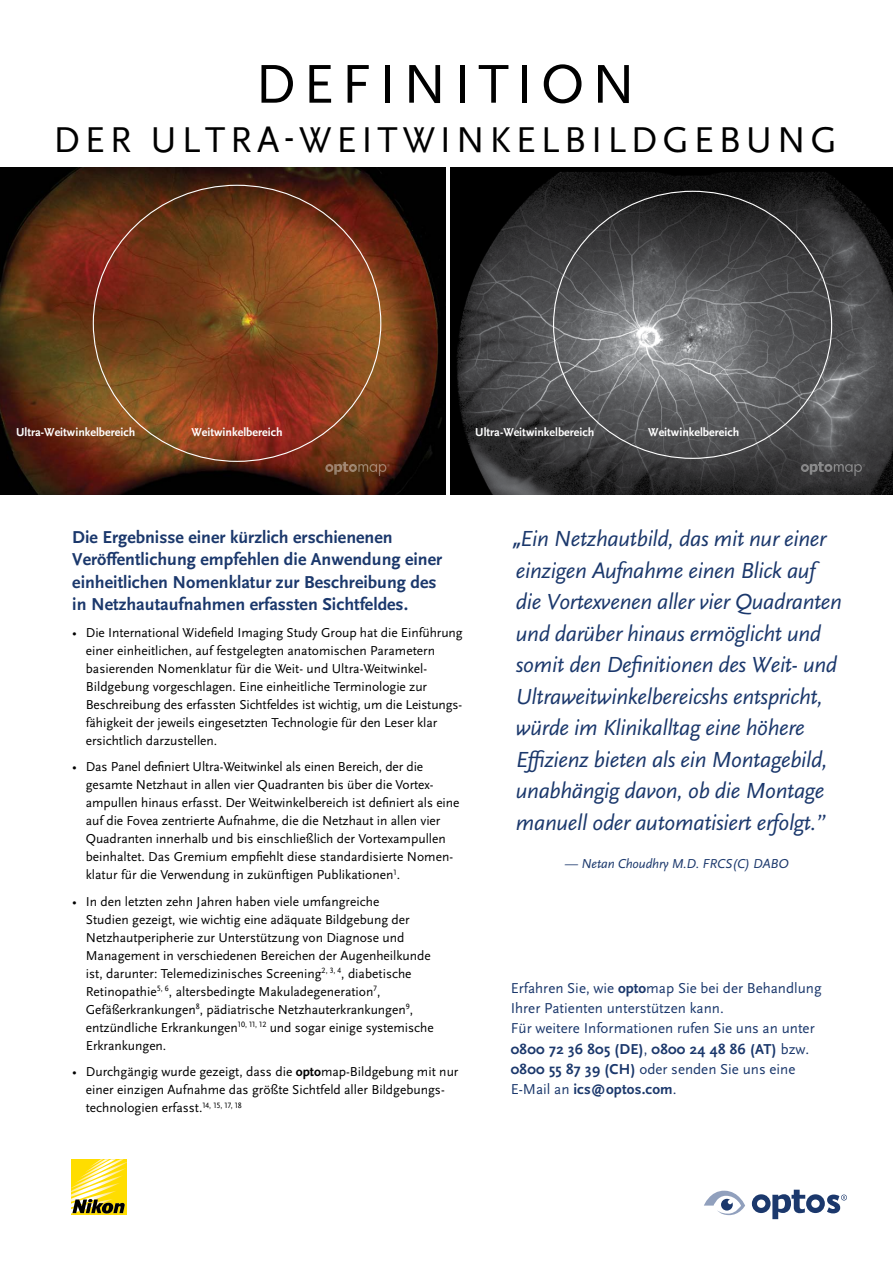
<style>
.page{position:relative;width:893px;height:1263px;background:#fff}
.page>*{position:absolute;margin:0;border:0;box-sizing:border-box;transform-origin:0 0}
.t1{font:57px "Scala Sans OT";letter-spacing:.13em;color:#000}
.t2{font:37.5px "Scala Sans OT";letter-spacing:.13em;color:#000}
.t3{font:italic 22.8px/31.5px "Scala Sans OT";letter-spacing:-.015em;color:#1b386c}
.t4{font:700 18px/22.5px "Scala Sans OT";color:#1b386c}
.t5{font:15px/20.2px "Scala Sans OT";color:#1b386c}
.t6{font:13.5px/18px "Scala Sans OT";letter-spacing:-.005em;color:#000}
.t7{font:italic 13.5px "Scala Sans OT";letter-spacing:-.01em;color:#1b386c}
.t8{font:700 12px "Scala Sans OT";color:#fff}
.s1{font-weight:700}
.s2{font-family:"Myriad Pro";font-weight:700;font-style:normal;font-stretch:condensed}
</style>
<div class="page">
<img style="left:450px;top:167px;width:443px;height:327px">
<img style="left:0;top:167px;width:445px;height:327px">
<svg style="left:325px;top:462px;width:65px;height:14px"></svg>
<svg style="left:800px;top:462px;width:65px;height:14px"></svg>
<div style="left:71px;top:1159px;width:56px;height:56px;background:#fd0"></div>
<img style="left:71px;top:1197px;width:30px;height:5px">
<img style="left:71px;top:1192px;width:42px;height:5px">
<img style="left:71px;top:1188px;width:45px;height:4px">
<img style="left:71px;top:1162px;width:56px;height:26px">
<img style="left:74px;top:1159px;width:50px;height:24px">
<img style="left:79px;top:1159px;width:37px;height:19px">
<img style="left:84px;top:1159px;width:25px;height:14px">
<img style="left:89px;top:1159px;width:14px;height:8px">
<svg style="left:72px;top:1199px;width:53px;height:15px"></svg>
<svg style="left:704px;top:1190px;width:41px;height:25px"></svg>
<svg style="left:752px;top:1190px;width:95px;height:29px"></svg>
<h1 class="t1" style="left:255px;top:53px;width:381px">DEFINITION</h1>
<h2 class="t2" style="left:53px;top:120px;width:785px">DER ULTRA-WEITWINKELBILDGEBUNG</h2>
<p class="t8" style="left:16px;top:426px;width:121px">Ultra-Weitwinkelbereich</p>
<p class="t8" style="left:192px;top:426px;width:92px">Weitwinkelbereich</p>
<p class="t8" style="left:475px;top:426px;width:121px">Ultra-Weitwinkelbereich</p>
<p class="t8" style="left:648px;top:426px;width:92px">Weitwinkelbereich</p>
<h3 class="t4" style="left:72px;top:526px;width:371px">Die Ergebnisse einer kürzlich erschienenen Veröffentlichung empfehlen die Anwendung einer einheitlichen Nomenklatur zur Beschreibung des in Netzhautaufnahmen erfassten Sichtfeldes.</h3>
<p class="t6" style="left:86px;top:623px;width:378px;text-indent:-14px">• Die International Widefield Imaging Study Group hat die Einführung einer einheitlichen, auf festgelegten anatomischen Parametern basierenden Nomenklatur für die Weit- und Ultra-Weitwinkel-Bildgebung vorgeschlagen. Eine einheitliche Terminologie zur Beschreibung des erfassten Sichtfeldes ist wichtig, um die Leistungs&shy;fähigkeit der jeweils eingesetzten Technologie für den Leser klar ersichtlich darzustellen.</p>
<p class="t6" style="left:86px;top:758px;width:375px;text-indent:-14px">• Das Panel definiert Ultra-Weitwinkel als einen Bereich, der die gesamte Netzhaut in allen vier Quadranten bis über die Vortex&shy;ampullen hinaus erfasst. Der Weitwinkelbereich ist definiert als eine auf die Fovea zentrierte Aufnahme, die die Netzhaut in allen vier Quadranten innerhalb und bis einschließlich der Vortexampullen beinhaltet. Das Gremium empfiehlt diese standardisierte Nomen&shy;klatur für die Verwendung in zukünftigen Publikationen<sup>1</sup>.</p>
<p class="t6" style="left:86px;top:892px;width:349px;text-indent:-14px">• In den letzten zehn Jahren haben viele umfangreiche<br>Studien gezeigt, wie wichtig eine adäquate Bildgebung der Netzhautperipherie zur Unterstützung von Diagnose und Management in verschiedenen Bereichen der Augenheilkunde ist, darunter: Telemedizinisches Screening<sup>2,</sup> <sup>3,</sup> <sup>4</sup>, diabetische Retinopathie<sup>5,</sup> <sup>6</sup>, altersbedingte Makuladegeneration<sup>7</sup>, Gefäßerkrankungen<sup>8</sup>, pädiatrische Netzhauterkrankungen<sup>9</sup>, entzündliche Erkrankungen<sup>10,</sup> <sup>11,</sup> <sup>12</sup> und sogar einige systemische Erkrankungen.</p>
<p class="t6" style="left:86px;top:1063px;width:374px;text-indent:-14px">• Durchgängig wurde gezeigt, dass die <span class="s1">opto</span>map-Bildgebung mit nur einer einzigen Aufnahme das größte Sichtfeld aller Bildgebungs&shy;technologien erfasst.<sup>14,</sup> <sup>15,</sup> <sup>17,</sup> <sup>18</sup></p>
<p class="t3" style="left:513px;top:523px;width:331px"><span class="s2">„</span>Ein Netzhautbild, das mit nur einer einzigen Aufnahme einen Blick auf die Vortexvenen aller vier Quadranten und darüber hinaus ermöglicht und somit den Definitionen des Weit- und Ultraweitwinkelbereicshs entspricht, würde im Klinikalltag eine höhere Effizienz bieten als ein Montagebild, unabhängig davon, ob die Montage manuell oder automatisiert erfolgt.”</p>
<p class="t7" style="left:565px;top:856px;width:225px">— Netan Choudhry M.D. FRCS(C) DABO</p>
<p class="t5" style="left:511px;top:978px;width:312px">Erfahren Sie, wie <span class="s1">opto</span>map Sie bei der Behandlung Ihrer Patienten unterstützen kann.<br>Für weitere Informationen rufen Sie uns an unter <span class="s1">0800 72 36 805 (DE)</span>, <span class="s1">0800 24 48 86 (AT)</span> bzw.<br><span class="s1">0800 55 87 39 (CH)</span> oder senden Sie uns eine E-Mail an <span class="s1">ics@optos.com</span>.</p>
</div>
